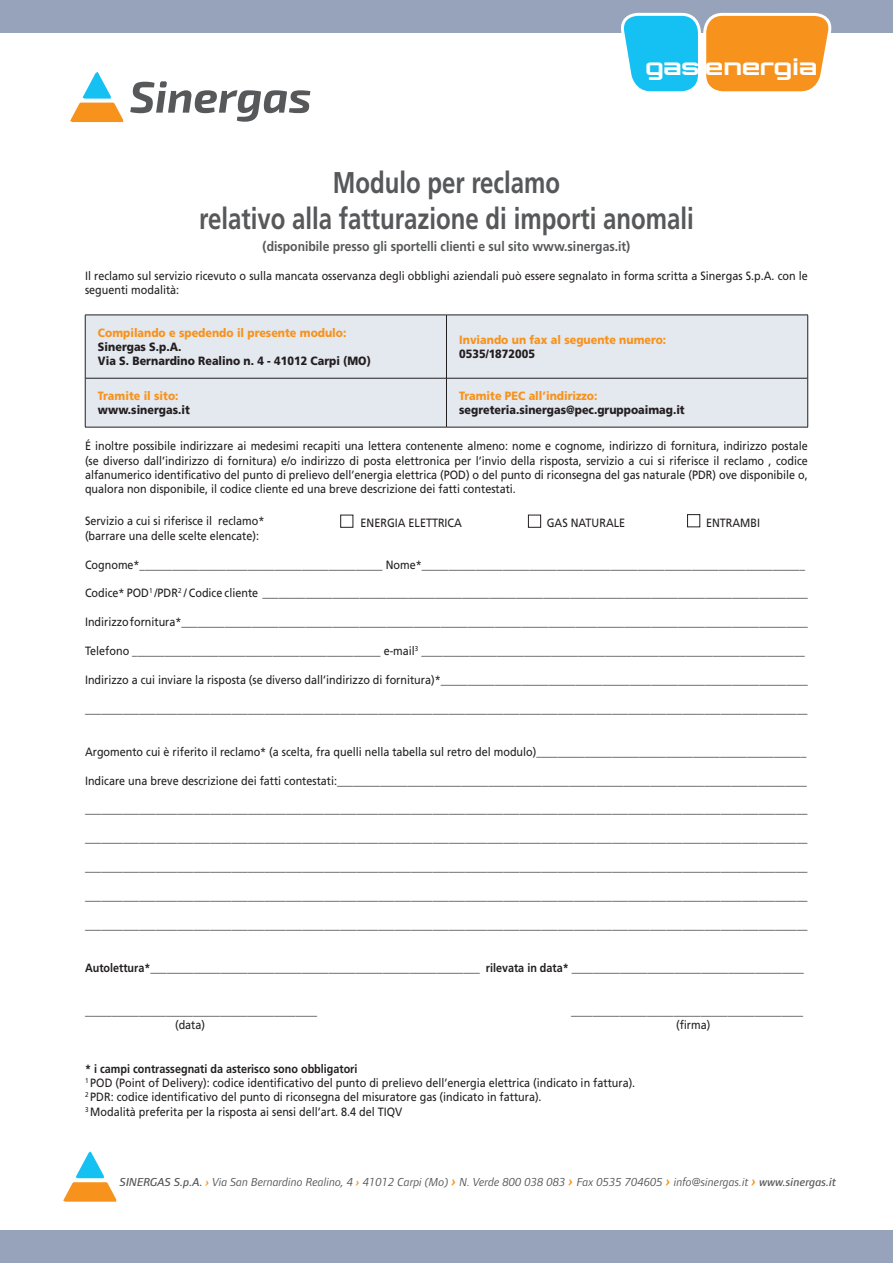
<style>
.page{position:relative;width:893px;height:1263px;background:#fff}
.page>*{position:absolute;margin:0;border:0;box-sizing:border-box;transform-origin:0 0}
.t1{font:700 30px/36px "Frutiger LT Std";color:#57585a;text-align:center;scale:.8 1}
.t2{font:700 21.6px "Orbitron";letter-spacing:-.01em;color:#fff;scale:1.25 1}
.t3{font:700 13.5px "Frutiger LT Std";color:#57585a;scale:.9 1}
.t4{font:12px/14.4px "Frutiger LT Std";color:#231f20;scale:.9 1}
.t5{font:italic 12px "Foundry Form Sans OT2";color:#57585a}
.t6{font:900 12px/14.4px "Frutiger LT Std";color:#231f20;scale:.9 1}
.t7{font:900 12px "Frutiger LT Std";color:#f7931d;scale:.9 1}
.s1{font-weight:700}
.s2{font-family:"Foundry Form Sans OT2 Med Ita";font-style:normal}
.s3{font-family:"Foundry Form Sans Med";color:#f7931d}
.s4{font-family:"Foundry Form Sans Med";font-size:15px;color:#f7931d}
</style>
<div class="page">
<div style="left:0;top:0;width:893px;height:33px;background:#96a3ba"></div>
<svg style="left:621px;top:12px;width:211px;height:80px;background:#b1b184"></svg>
<svg style="left:63px;top:1151px;width:54px;height:51px"></svg>
<div style="left:0;top:1230px;width:893px;height:33px;background:#96a3ba"></div>
<svg style="left:70px;top:72px;width:54px;height:51px"></svg>
<svg style="left:130px;top:81px;width:180px;height:41px"></svg>
<div style="left:86px;top:316px;width:721px;height:111px;background:#e4e8ef"></div>
<hr style="left:85px;top:378px;width:361px;height:1px;background:#231f20">
<hr style="left:447px;top:378px;width:360px;height:1px;background:#231f20">
<hr style="left:85px;top:315px;width:361px;height:1px;background:#231f20">
<hr style="left:85px;top:315px;width:1px;height:63px;background:#231f20">
<hr style="left:446px;top:315px;width:362px;height:1px;background:#231f20">
<hr style="left:446px;top:315px;width:1px;height:63px;background:#231f20">
<hr style="left:807px;top:315px;width:1px;height:63px;background:#231f20">
<hr style="left:85px;top:378px;width:1px;height:49px;background:#231f20">
<hr style="left:446px;top:378px;width:1px;height:49px;background:#231f20">
<hr style="left:807px;top:378px;width:1px;height:49px;background:#231f20">
<hr style="left:85px;top:427px;width:361px;height:1px;background:#231f20">
<hr style="left:446px;top:427px;width:362px;height:1px;background:#231f20">
<div style="left:340px;top:515px;width:13px;height:12px;border:1px solid #231f20"></div>
<div style="left:528px;top:515px;width:13px;height:12px;border:1px solid #231f20"></div>
<div style="left:687px;top:514px;width:13px;height:13px;border:1px solid #231f20"></div>
<h2 class="t2" style="left:645px;top:54px;width:139px">gas energia</h2>
<h1 class="t1" style="left:199px;top:164px;width:620px">Modulo per reclamo<br>relativo alla fatturazione di importi anomali</h1>
<p class="t3" style="left:263px;top:238px;width:410px">(disponibile presso gli sportelli clienti e sul sito www.sinergas.it)</p>
<p class="t4" style="left:85px;top:269px;width:805px">Il reclamo sul servizio ricevuto o sulla mancata osservanza degli obblighi aziendali può essere segnalato in forma scritta a Sinergas S.p.A. con le seguenti modalità:</p>
<p class="t7" style="left:98px;top:325px;width:278px">Compilando e spedendo il presente modulo:</p>
<p class="t6" style="left:98px;top:340px;width:305px">Sinergas S.p.A.<br>Via S. Bernardino Realino n. 4 - 41012 Carpi (MO)</p>
<p class="t7" style="left:459px;top:332px;width:231px">Inviando un fax al seguente numero:</p>
<p class="t6" style="left:459px;top:347px;width:86px">0535/1872005</p>
<p class="t7" style="left:459px;top:388px;width:155px">Tramite PEC all’indirizzo:</p>
<p class="t6" style="left:459px;top:403px;width:252px">segreteria.sinergas@pec.gruppoaimag.it</p>
<p class="t4" style="left:85px;top:439px;width:805px;text-align:justify">É inoltre possibile indirizzare ai medesimi recapiti una lettera contenente almeno: nome e cognome, indirizzo di fornitura, indirizzo postale (se diverso dall’indirizzo di fornitura) e/o indirizzo di posta elettronica per l’invio della risposta, servizio a cui si riferisce il reclamo , codice alfanumerico identificativo del punto di prelievo dell’energia elettrica (POD) o del punto di riconsegna del gas naturale (PDR) ove disponibile o, qualora non disponibile, il codice cliente ed una breve descrizione dei fatti contestati.</p>
<p class="t4" style="left:85px;top:514px;width:201px">Servizio a cui si riferisce il reclamo*</p>
<p class="t4" style="left:361px;top:516px;width:112px">energia elettrica</p>
<p class="t4" style="left:547px;top:516px;width:89px">gas naturale</p>
<p class="t4" style="left:706px;top:516px;width:61px">ENTRAMBI</p>
<p class="t4" style="left:85px;top:528px;width:195px">(barrare una delle scelte elencate):</p>
<p class="t4" style="left:85px;top:557px;width:802px">Cognome*_____________________________________________ N ome*_______________________________________________________________________</p>
<p class="t4" style="left:85px;top:586px;width:805px">Codice* POD<sup>1</sup> /PDR<sup>2</sup> / Codice cliente _____________________________________________________________________________________________________</p>
<p class="t4" style="left:85px;top:615px;width:805px">Indirizzo fornitura*____________________________________________________________________________________________________________________</p>
<p class="t4" style="left:85px;top:644px;width:801px">Telefono ______________________________________________ e-mail<sup>3</sup> _______________________________________________________________________</p>
<p class="t4" style="left:85px;top:672px;width:805px">Indirizzo a cui inviare la risposta (se diverso dall’indirizzo di fornitura)*____________________________________________________________________</p>
<p class="t4" style="left:85px;top:701px;width:804px">_____________________________________________________________________________________________________________________________________</p>
<p class="t4" style="left:85px;top:744px;width:803px">Argomento cui è riferito il reclamo* (a scelta, fra quelli nella tabella sul retro del modulo)__________________________________________________</p>
<p class="t4" style="left:85px;top:773px;width:804px">Indicare una breve descrizione dei fatti contestati:_______________________________________________________________________________________</p>
<p class="t4" style="left:85px;top:802px;width:804px">_____________________________________________________________________________________________________________________________________</p>
<p class="t4" style="left:85px;top:831px;width:804px">_____________________________________________________________________________________________________________________________________</p>
<p class="t4" style="left:85px;top:860px;width:804px">_____________________________________________________________________________________________________________________________________</p>
<p class="t4" style="left:85px;top:888px;width:804px">_____________________________________________________________________________________________________________________________________</p>
<p class="t4" style="left:85px;top:917px;width:804px">_____________________________________________________________________________________________________________________________________</p>
<p class="t4" style="left:85px;top:960px;width:800px"><span class="s1">Autolettura*</span>_____________________________________________________________ <span class="s1">rilevata in data*</span> ___________________________________________</p>
<p class="t7" style="left:98px;top:388px;width:91px">Tramite il sito:</p>
<p class="t6" style="left:98px;top:403px;width:104px">www.sinergas.it</p>
<p class="t4" style="left:85px;top:1004px;width:259px">___________________________________________</p>
<p class="t4" style="left:571px;top:1004px;width:259px">___________________________________________</p>
<p class="t4" style="left:175px;top:1018px;width:35px">(data)</p>
<p class="t4" style="left:676px;top:1018px;width:40px">(firma)</p>
<p class="t4" style="left:85px;top:1061px;width:613px"><span class="s1">* i campi contrassegnati da asterisco sono obbligatori<br></span><sup>1</sup> POD (Point of Delivery): codice identificativo del punto di prelievo dell’energia elettrica (indicato in fattura).<br><sup>2</sup> PDR: codice identificativo del punto di riconsegna del misuratore gas (indicato in fattura).<br><sup>3</sup> Modalità preferita per la risposta ai sensi dell’art. 8.4 del TIQV</p>
<p class="t5" style="left:120px;top:1173px;width:717px"><span class="s2">SINERGAS S.p.A.</span> <span class="s3">›</span> Via San Bernardino Realino, 4 <span class="s3">›</span> 41012 Carpi (Mo) <span class="s4">›</span> N. Verde 800 038 083 <span class="s4">›</span> Fax 0535 704605 <span class="s4">›</span> info@sinergas.it <span class="s4">›</span> <span class="s2">www.sinergas.it</span></p>
</div>
